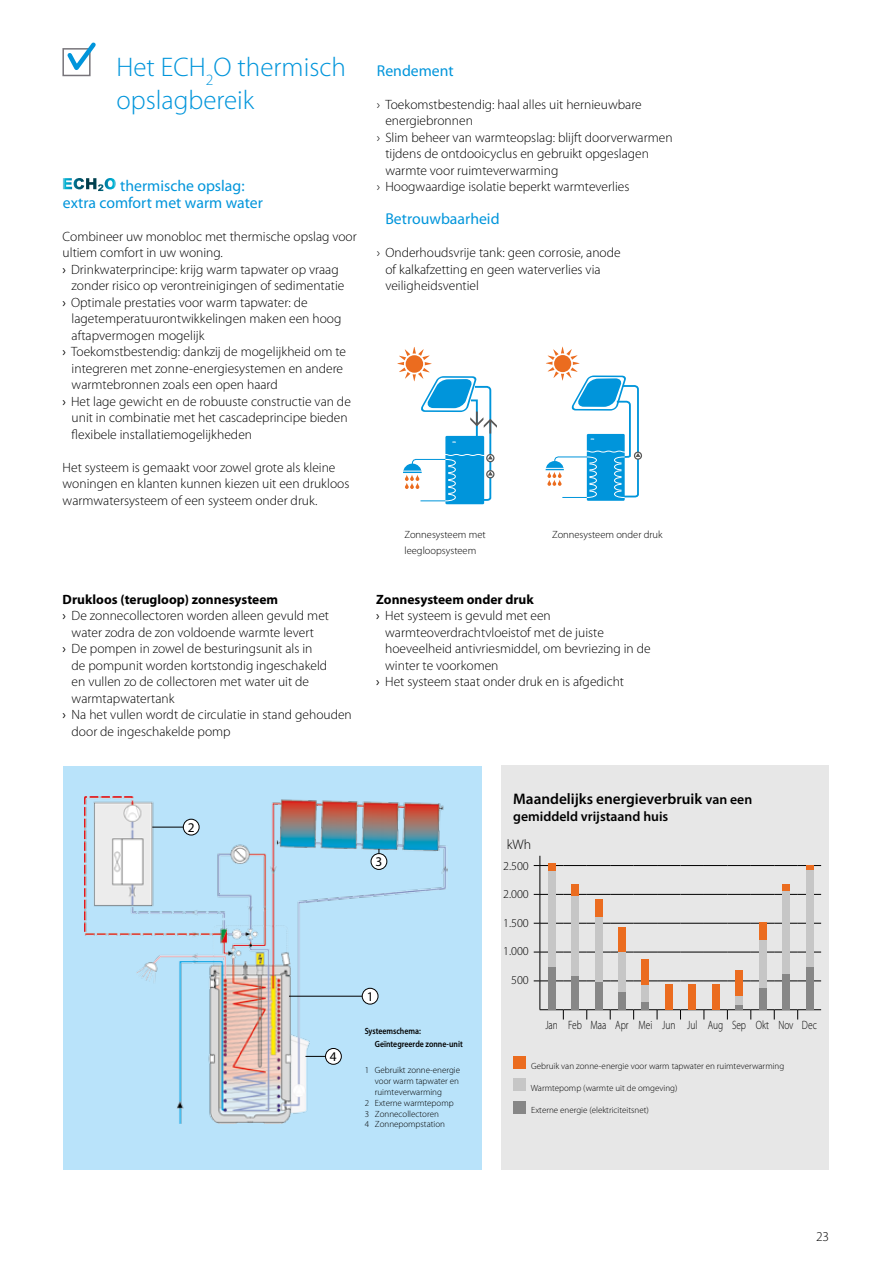
<style>
.page{position:relative;width:893px;height:1263px;background:#fff}
.page>*{position:absolute;margin:0;border:0;box-sizing:border-box;transform-origin:0 0}
.t1{font:300 27px/33px "Myriad Pro";color:#0095db}
.t2{font:15.75px/16.5px "Myriad Pro";color:#0095db}
.t3{font:600 15.3px "Myriad Pro";color:#000}
.t4{font:600 13.8px "Myriad Pro";color:#000}
.t5{font:300 13.8px "Myriad Pro";color:#000}
.t6{font:300 13.5px/16.5px "Myriad Pro";color:#000}
.t7{font:700 13.5px "Myriad Pro";color:#000}
.t8{font:13.35px "Myriad Pro";color:#000}
.t9{font:300 12px "Myriad Pro";color:#000;scale:.78 1}
.t10{font:300 12px "Myriad Pro";color:#000}
.t11{font:300 10.5px/16.5px "Myriad Pro";color:#000}
.t12{font:300 9px "Myriad Pro";color:#000}
.t13{font:600 9px/12.5px "Myriad Pro";color:#000;scale:.87 1}
.t14{font:700 2.55px "Myriad Pro";color:#fff}
.s1{font-weight:400}
.s2{font-size:13.8px}
</style>
<div class="page">
<div style="left:62px;top:48px;width:29px;height:28px;border:2px solid #77747a"></div>
<svg style="left:64px;top:42px;width:32px;height:34px"></svg>
<div style="left:587px;top:434px;width:38px;height:67px;background:#0095db"></div>
<div style="left:634px;top:452px;width:8px;height:8px;border:1px solid #575756;border-radius:50%"></div>
<svg style="left:545px;top:347px;width:95px;height:151px"></svg>
<div style="left:445px;top:436px;width:39px;height:68px;background:#0095db"></div>
<svg style="left:397px;top:347px;width:100px;height:155px"></svg>
<div style="left:406px;top:355px;width:17px;height:18px;background:#eb6c1f;border-radius:50%"></div>
<svg style="left:63px;top:178px;width:53px;height:13px"></svg>
<div style="left:501px;top:765px;width:327px;height:405px;background:#e7e7e7"></div>
<div style="left:63px;top:766px;width:418px;height:404px;background:#b9e3fa"></div>
<img style="left:85px;top:796px;width:362px;height:328px">
<hr style="left:289px;top:996px;width:78px;height:1px;background:#000">
<div style="left:362px;top:988px;width:16px;height:16px;background:#fff;border-radius:50%"></div>
<div style="left:362px;top:988px;width:16px;height:16px;border:1px solid #000;border-radius:50%"></div>
<hr style="left:305px;top:1056px;width:36px;height:1px;background:#000">
<div style="left:325px;top:1048px;width:16px;height:16px;background:#fff;border-radius:50%"></div>
<div style="left:325px;top:1048px;width:16px;height:16px;border:1px solid #000;border-radius:50%"></div>
<div style="left:371px;top:853px;width:16px;height:16px;background:#fff;border-radius:50%"></div>
<div style="left:371px;top:853px;width:16px;height:16px;border:1px solid #000;border-radius:50%"></div>
<hr style="left:152px;top:827px;width:36px;height:1px;background:#000">
<div style="left:183px;top:819px;width:16px;height:16px;background:#fff;border-radius:50%"></div>
<div style="left:183px;top:819px;width:16px;height:16px;border:1px solid #000;border-radius:50%"></div>
<div style="left:513px;top:1057px;width:12px;height:12px;background:#eb6c1f"></div>
<div style="left:513px;top:1079px;width:12px;height:12px;background:#c6c6c6"></div>
<div style="left:513px;top:1101px;width:12px;height:12px;background:#878787"></div>
<svg style="left:534px;top:856px;width:287px;height:163px"></svg>
<div style="left:759px;top:922px;width:7px;height:87px;background:#eb6c1f"></div>
<div style="left:759px;top:940px;width:7px;height:69px;background:#c6c6c6"></div>
<div style="left:759px;top:988px;width:7px;height:21px;background:#878787"></div>
<div style="left:783px;top:884px;width:7px;height:125px;background:#eb6c1f"></div>
<div style="left:783px;top:891px;width:7px;height:118px;background:#c6c6c6"></div>
<div style="left:783px;top:974px;width:7px;height:35px;background:#878787"></div>
<div style="left:806px;top:865px;width:7px;height:144px;background:#eb6c1f"></div>
<div style="left:806px;top:870px;width:7px;height:139px;background:#c6c6c6"></div>
<div style="left:806px;top:967px;width:7px;height:42px;background:#878787"></div>
<h1 class="t1" style="left:116px;top:50px;width:231px">Het ECH<sub>2</sub>O thermisch opslagbereik</h1>
<p class="t2" style="left:377px;top:62px;width:78px">Rendement</p>
<p class="t6" style="left:377px;top:96px;width:266px">› Toekomstbestendig: haal alles uit hernieuwbare</p>
<p class="t6" style="left:385px;top:112px;width:89px">energiebronnen</p>
<p class="t6" style="left:377px;top:129px;width:297px">› Slim beheer van warmteopslag: blijft doorverwarmen</p>
<p class="t6" style="left:385px;top:145px;width:265px">tijdens de ontdooicyclus en gebruikt opgeslagen</p>
<p class="t6" style="left:385px;top:162px;width:174px">warmte voor ruimteverwarming</p>
<p class="t6" style="left:377px;top:178px;width:254px">› Hoogwaardige isolatie beperkt warmteverlies</p>
<p class="t2" style="left:385px;top:210px;width:116px">Betrouwbaarheid</p>
<p class="t6" style="left:385px;top:244px;width:237px;text-indent:-9px">› Onderhoudsvrije tank: geen corrosie, anode of kalkafzetting en geen waterverlies via veiligheidsventiel</p>
<p class="t2" style="left:63px;top:177px;width:202px;text-indent:57px">thermische opslag: extra comfort met warm water</p>
<p class="t6" style="left:63px;top:228px;width:296px">Combineer uw monobloc met thermische opslag voor ultiem comfort in uw woning.<br><span class="s1">›</span> Drinkwaterprincipe: krijg warm tapwater op vraag</p>
<p class="t6" style="left:63px;top:277px;width:283px;text-indent:9px">zonder risico op verontreinigingen of sedimentatie <span class="s1">›</span> Optimale prestaties voor warm tapwater: de</p>
<p class="t6" style="left:72px;top:310px;width:271px">lagetemperatuurontwikkelingen maken een hoog</p>
<p class="t6" style="left:72px;top:327px;width:134px">aftapvermogen mogelijk</p>
<p class="t6" style="left:63px;top:343px;width:285px"><span class="s1">›</span> Toekomstbestendig: dankzij de mogelijkheid om te</p>
<p class="t6" style="left:72px;top:360px;width:273px">integreren met zonne-energiesystemen en andere</p>
<p class="t6" style="left:72px;top:376px;width:208px">warmtebronnen zoals een open haard</p>
<p class="t6" style="left:63px;top:393px;width:290px"><span class="s1">›</span> Het lage gewicht en de robuuste constructie van de</p>
<p class="t6" style="left:72px;top:409px;width:277px">unit in combinatie met het cascadeprincipe bieden</p>
<p class="t6" style="left:72px;top:426px;width:182px">flexibele installatiemogelijkheden</p>
<p class="t6" style="left:63px;top:459px;width:288px">Het systeem is gemaakt voor zowel grote als kleine woningen en klanten kunnen kiezen uit een drukloos warmwatersysteem of een systeem onder druk.</p>
<p class="t14" style="left:591px;top:438px;width:5px">ON</p>
<p class="t14" style="left:452px;top:440px;width:5px">ON</p>
<p class="t7" style="left:63px;top:590px;width:217px">Drukloos (terugloop) zonnesysteem</p>
<p class="t6" style="left:63px;top:607px;width:268px"><span class="s1">›</span> De zonnecollectoren worden alleen gevuld met</p>
<p class="t6" style="left:72px;top:624px;width:244px">water zodra de zon voldoende warmte levert</p>
<p class="t6" style="left:63px;top:640px;width:251px"><span class="s1">›</span> De pompen in zowel de besturingsunit als in</p>
<p class="t6" style="left:72px;top:657px;width:257px">de pompunit worden kortstondig ingeschakeld</p>
<p class="t6" style="left:72px;top:673px;width:239px">en vullen zo de collectoren met water uit de</p>
<p class="t6" style="left:72px;top:690px;width:104px">warmtapwatertank</p>
<p class="t6" style="left:63px;top:706px;width:291px"><span class="s1">›</span> Na het vullen wordt de circulatie in stand gehouden</p>
<p class="t6" style="left:72px;top:723px;width:161px">door de ingeschakelde pomp</p>
<p class="t11" style="left:405px;top:526px;width:83px">Zonnesysteem met leegloopsysteem</p>
<p class="t11" style="left:552px;top:526px;width:112px">Zonnesysteem onder druk</p>
<p class="t7" style="left:376px;top:590px;width:159px">Zonnesysteem onder druk</p>
<p class="t6" style="left:376px;top:607px;width:176px"><span class="s1">›</span> Het systeem is gevuld met een</p>
<p class="t6" style="left:385px;top:624px;width:220px">warmteoverdrachtvloeistof met de juiste</p>
<p class="t6" style="left:385px;top:640px;width:267px">hoeveelheid antivriesmiddel, om bevriezing in de</p>
<p class="t6" style="left:385px;top:657px;width:115px">winter te voorkomen</p>
<p class="t6" style="left:376px;top:673px;width:249px"><span class="s1">›</span> Het systeem staat onder druk en is afgedicht</p>
<p class="t8" style="left:188px;top:819px;width:8px">2</p>
<p class="t8" style="left:375px;top:853px;width:8px">3</p>
<p class="t8" style="left:330px;top:1048px;width:8px">4</p>
<p class="t8" style="left:367px;top:988px;width:8px">1</p>
<p class="t13" style="left:375px;top:1025px;width:103px;text-indent:-10px">Systeemschema:<br>Geïntegreerde zonne-unit</p>
<p class="t12" style="left:365px;top:1065px;width:97px">1 Gebruikt zonne-energie</p>
<p class="t12" style="left:375px;top:1076px;width:86px">voor warm tapwater en</p>
<p class="t12" style="left:375px;top:1087px;width:69px">ruimteverwarming</p>
<p class="t12" style="left:365px;top:1098px;width:91px">2 Externe warmtepomp</p>
<p class="t12" style="left:365px;top:1108px;width:76px">3 Zonnecollectoren</p>
<p class="t12" style="left:365px;top:1119px;width:82px">4 Zonnepompstation</p>
<p class="t3" style="left:513px;top:789px;width:241px">Maandelijks energieverbruik <span class="s2">van een</span></p>
<p class="t4" style="left:513px;top:807px;width:157px">gemiddeld vrijstaand huis</p>
<p class="t5" style="left:507px;top:837px;width:26px">kWh</p>
<p class="t10" style="left:503px;top:859px;width:27px">2.500</p>
<p class="t10" style="left:503px;top:887px;width:27px">2.000</p>
<p class="t10" style="left:503px;top:916px;width:27px">1.500</p>
<p class="t10" style="left:503px;top:944px;width:27px">1.000</p>
<p class="t10" style="left:511px;top:973px;width:19px">500</p>
<p class="t9" style="left:545px;top:1018px;width:350px">Jan Feb Maa Apr Mei Jun Jul Aug Sep Okt Nov Dec</p>
<p class="t12" style="left:531px;top:1061px;width:255px">Gebruik van zonne-energie voor warm tapwater en ruimteverwarming</p>
<p class="t12" style="left:531px;top:1083px;width:148px">Warmtepomp (warmte uit de omgeving)</p>
<p class="t12" style="left:531px;top:1105px;width:119px">Externe energie (elektriciteitsnet)</p>
<p class="t6" style="left:816px;top:1228px;width:15px">23</p>
</div>
